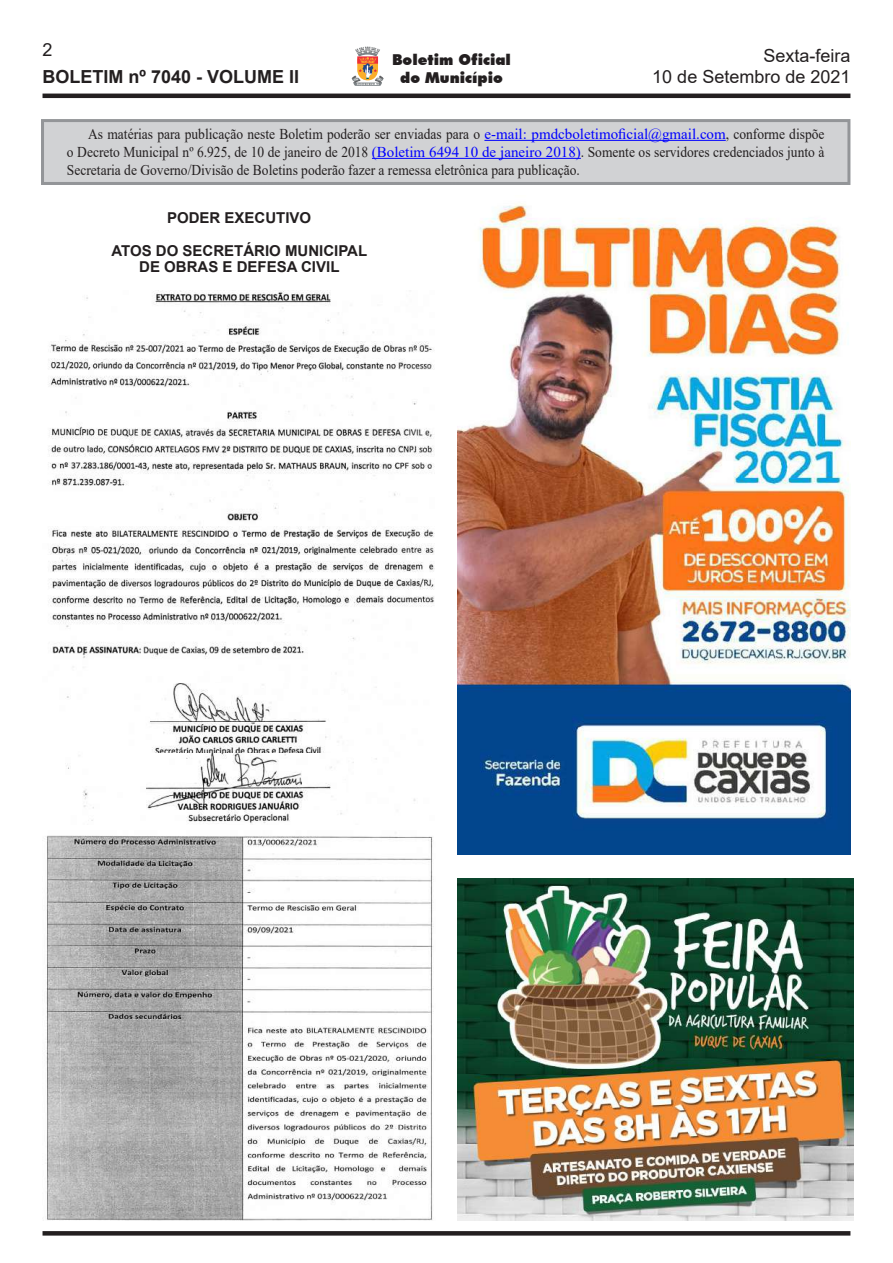
<style>
.page{position:relative;width:893px;height:1263px;background:#fff}
.page>*{position:absolute;margin:0;border:0;box-sizing:border-box;transform-origin:0 0}
.t1{font:700 19.05px "Segoe UI";color:#000}
.t2{font:18px/21.6px "Arial";color:#231f20;text-align:right}
.t3{font:700 18px "Arial";color:#231f20}
.t4{font:15px/18px "Times New Roman";color:#231f20;text-align:justify;scale:.9 1}
.t5{font:700 15px/16.5px "Arial";color:#231f20;text-align:center}
.t6{font:900 15px/18px "Futura BT";color:#231f20;text-align:center}
.t7{font:800 14.1px "Franklin Gothic";letter-spacing:.005em;color:#000}
.t8{font:800 7.8px "Franklin Gothic";letter-spacing:.285em;color:#000}
.s1{color:#00f}
</style>
<div class="page">
<hr style="left:43px;top:94px;width:807px;height:4px;background:#231f20">
<svg style="left:43px;top:1231px;width:807px;height:4px;background:#282425"></svg>
<svg style="left:352px;top:47px;width:32px;height:39px"></svg>
<div style="left:41px;top:119px;width:809px;height:66px;background:#d1d2d4;border:3px solid #939598"></div>
<hr style="left:484px;top:140px;width:242px;height:1px;background:#00f">
<hr style="left:372px;top:158px;width:209px;height:1px;background:#00f">
<img style="left:48px;top:290px;width:387px;height:534px">
<img style="left:150px;top:683px;width:193px;height:39px">
<img style="left:146px;top:754px;width:200px;height:55px">
<img style="left:46px;top:835px;width:388px;height:385px">
<img style="left:457px;top:204px;width:393px;height:651px">
<img style="left:457px;top:878px;width:396px;height:342px">
<p class="t2" style="left:43px;top:38px;width:12px">2</p>
<p class="t3" style="left:43px;top:64px;width:258px">BOLETIM nº 7040 - VOLUME II</p>
<p class="t6" style="left:392px;top:50px;width:120px">Boletim Oficial do Município</p>
<p class="t2" style="left:652px;top:44px;width:200px">Sexta-feira<br>10 de Setembro de 2021</p>
<p class="t4" style="left:67px;top:124px;width:843px;text-indent:21px">As matérias para publicação neste Boletim poderão ser enviadas para o <span class="s1">e-mail: pmdcboletimoficial@gmail.com</span>, conforme dispõe o Decreto Municipal nº 6.925, de 10 de janeiro de 2018 <span class="s1">(Boletim 6494 10 de janeiro 2018)</span>. Somente os servidores credenciados junto à Secretaria de Governo/Divisão de Boletins poderão fazer a remessa eletrônica para publicação.</p>
<p class="t5" style="left:167px;top:209px;width:146px">PODER EXECUTIVO</p>
<p class="t5" style="left:111px;top:242px;width:257px">ATOS DO SECRETÁRIO MUNICIPAL<br>DE OBRAS E DEFESA CIVIL</p>
<p class="t8" style="left:211px;top:246px;width:67px">PREFEITURA</p>
<p class="t7" style="left:211px;top:253px;width:70px">DUQUE DE</p>
<p class="t1" style="left:211px;top:257px;width:70px">CAXIAS</p>
</div>
